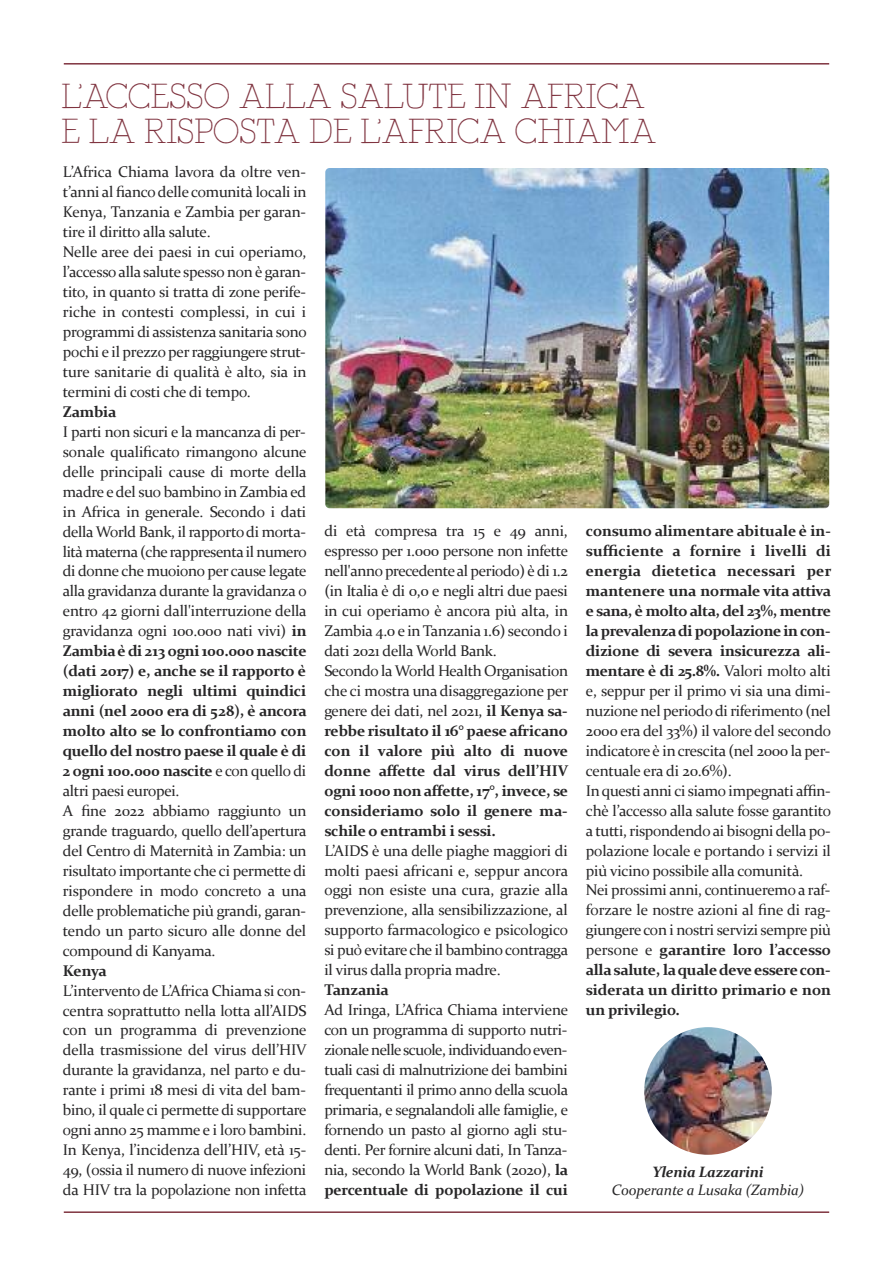
<style>
.page{position:relative;width:893px;height:1276px;background:#fff}
.page>*{position:absolute;margin:0;border:0;box-sizing:border-box;transform-origin:0 0}
.t1{font:34.5px/34.5px "Fragment Core Rom";letter-spacing:.01em;color:#803440}
.t2{font:15.45px/20px "Constantia";letter-spacing:-.02em;color:#272627}
.t3{font:700 15.45px "Constantia";letter-spacing:-.015em;color:#272627}
.t4{font:italic 15px "Constantia";letter-spacing:-.01em;color:#272627}
.t5{font:italic 700 15px "Constantia";letter-spacing:-.015em;color:#272627}
.s1{font-weight:700}
</style>
<div class="page">
<img style="left:325px;top:168px;width:504px;height:340px;border-radius:4px">
<hr style="left:64px;top:63px;width:765px;height:2px;background:#803440">
<hr style="left:64px;top:1211px;width:765px;height:2px;background:#803440">
<img style="left:645px;top:1027px;width:127px;height:127px;border-radius:50%">
<h1 class="t1" style="left:61px;top:84px;width:596px">L’ACCESSO ALLA SALUTE IN AFRICA<br>E LA RISPOSTA DE L’AFRICA CHIAMA</h1>
<p class="t2" style="left:63px;top:163px;width:245px">L’Africa Chiama lavora da oltre ven&shy;t’anni al fiancodelle comunitàlocali in Kenya, Tanzania e Zambia per garan&shy;tire il diritto alla salute.<br>Nelle aree dei paesi in cui operiamo, l’accessoalla salute spesso non ègaran&shy;tito, in quanto si tratta di zone perife&shy;riche in contesti complessi, in cui i programmi di assistenza sanitaria sono pochi e il prezzo perraggiungere strut&shy;ture sanitarie di qualitàèalto, sia in termini di costi che di tempo.</p>
<p class="t3" style="left:63px;top:405px;width:55px">Zambia</p>
<p class="t2" style="left:63px;top:423px;width:251px">I parti non sicuri e la mancanza di per&shy;sonale qualificato rimangono alcune delle principali cause di morte della madre e del suo bambino in Zambia ed in Africa in generale. Secondo i dati della World Bank, il rapportodi morta&shy;litàmaterna (cherappresenta il numero di donne che muoiono per cause legate alla gravidanza durante la gravidanza o entro 42 giorni dall'interruzione della gravidanza ogni 100.000 nati vivi) <span class="s1">in Zambiaèdi 213 ogni 100.000 nascite (dati 2017) e, anche se il rapporto è migliorato negli ultimi quindici anni (nel 2000 era di 528), èancora molto alto se lo confrontiamo con quello del nostro paese il quale èdi 2 ogni 100.000 nascite</span> e con quello di altri paesi europei.<br>A fine 2022 abbiamo raggiunto un grande traguardo, quello dell’apertura del Centro di Maternitàin Zambia: un risultato importante che ci permette di rispondere in modo concreto a una delle problematiche piùgrandi, garan&shy;tendo un parto sicuro alle donne del compound di Kanyama.</p>
<p class="t3" style="left:63px;top:964px;width:46px">Kenya</p>
<p class="t2" style="left:63px;top:981px;width:245px;text-align:justify">L’interventode L’Africa Chiama si con&shy;centra soprattutto nella lotta all’AIDS con un programma di prevenzione della trasmissione del virus dell’HIV durante la gravidanza, nel parto e du&shy;rante i primi 18 mesi di vita del bam&shy;bino, il quale ci permette di supportare ogni anno 25 mamme e i loro bambini.<br>In Kenya, l’incidenza dell’HIV, età15- 49, (ossia il numero di nuove infezioni da HIV tra la popolazione non infetta</p>
<p class="t2" style="left:324px;top:522px;width:245px">di età compresa tra 15 e 49 anni, espresso per 1.000 persone non infette nell'annoprecedenteal periodo) èdi 1.2 (in Italia èdi 0,0 e negli altri due paesi in cui operiamo èancora piùalta, in Zambia 4.0 e in Tanzania 1.6) secondo i dati 2021 della World Bank.<br>Secondo la World Health Organisation che ci mostra una disaggregazione per genere dei dati, nel 2021, <span class="s1">il Kenya sa&shy;rebbe risultato il 16° paese africano con il valore più alto di nuove donne affette dal virus dell’HIV ogni 1000 nonaffette, 17°, invece, se consideriamo solo il genere ma&shy;schile o entrambi i sessi.</span></p>
<p class="t2" style="left:324px;top:841px;width:245px;text-align:justify">L’AIDS èuna delle piaghe maggiori di molti paesi africani e, seppur ancora oggi non esiste una cura, grazie alla prevenzione, alla sensibilizzazione, al supporto farmacologico e psicologico si puòevitare che il bambinocontragga il virus dalla propria madre.</p>
<p class="t3" style="left:324px;top:983px;width:66px">Tanzania</p>
<p class="t2" style="left:324px;top:1001px;width:245px;text-align:justify">Ad Iringa, L’Africa Chiama interviene con un programma di supporto nutri&shy;zionale nellescuole, individuandoeven&shy;tuali casi di malnutrizione dei bambini frequentanti il primo anno della scuola primaria, e segnalandoli alle famiglie, e fornendo un pasto al giorno agli stu&shy;denti. Per fornire alcuni dati, In Tanza&shy;nia, secondo la World Bank (2020), <span class="s1">la percentuale di popolazione il cui</span></p>
<p class="t2" style="left:586px;top:522px;width:253px"><span class="s1">consumo alimentare abituale èin&shy;sufficiente a fornire i livelli di energia dietetica necessari per mantenere una normale vita attiva e sana, èmoltoalta, del 23%, mentre laprevalenzadi popolazione incon&shy;dizione di severa insicurezza ali&shy;mentare èdi 25.8%.</span> Valori molto alti e, seppur per il primo vi sia una dimi&shy;nuzione nel periododi riferimento (nel 2000 era del 33%) il valore del secondo indicatore èin crescita (nel 2000 la per&shy;centuale era di 20.6%).<br>In questi anni ci siamo impegnati affin&shy;chèl’accesso alla salute fosse garantito a tutti, rispondendoai bisogni della po&shy;polazione locale e portando i servizi il piùvicino possibile alla comunita.̀<br>Nei prossimi anni, continueremoa raf&shy;forzare le nostre azioni al fine di rag&shy;giungere con i nostri servizi sempre più persone e <span class="s1">garantire loro l’accesso allasalute, laqualedeveesserecon&shy;siderata un diritto primario e non un privilegio.</span></p>
<p class="t5" style="left:652px;top:1166px;width:113px">Ylenia Lazzarini</p>
<p class="t4" style="left:612px;top:1184px;width:194px">Cooperante a Lusaka (Zambia)</p>
</div>
